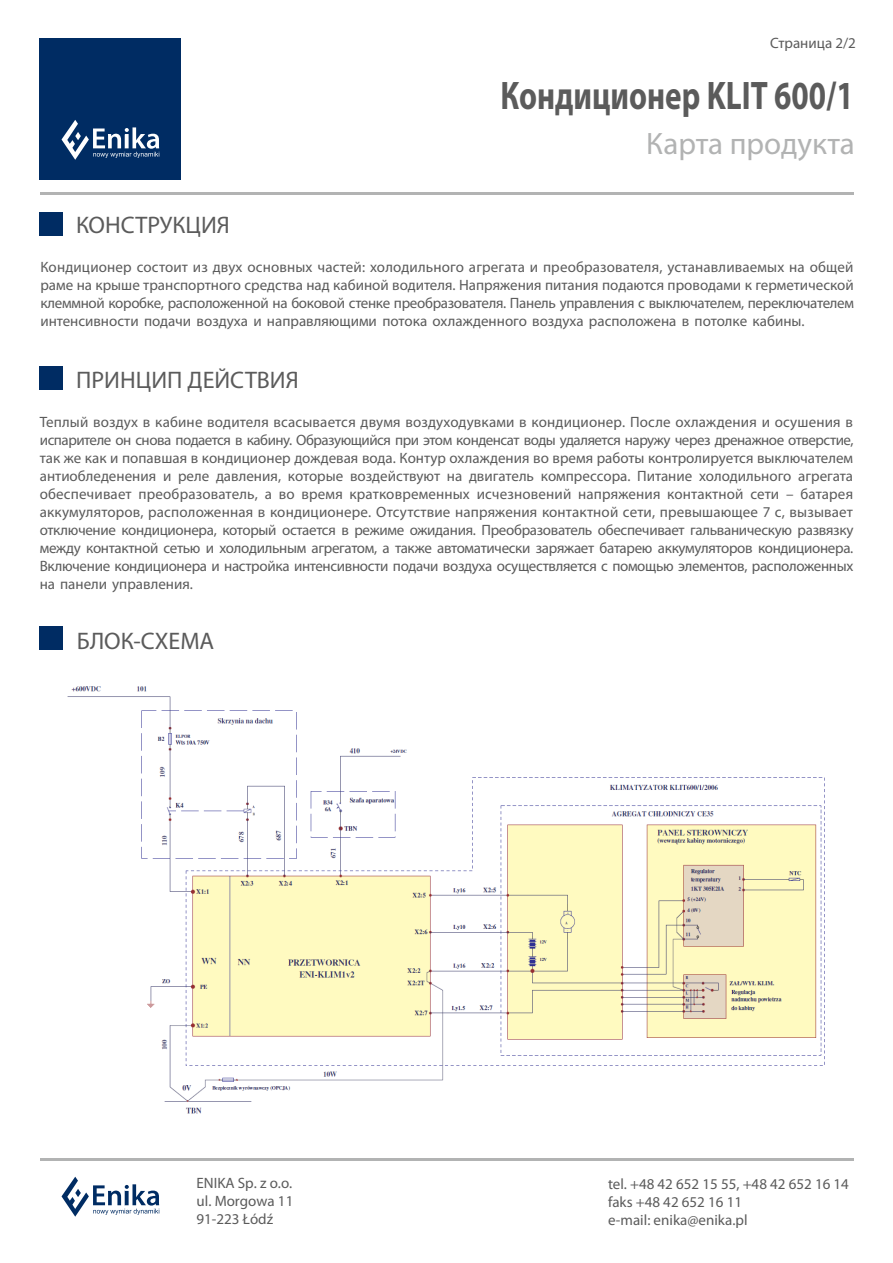
<style>
.page{position:relative;width:893px;height:1263px;background:#fff}
.page>*{position:absolute;margin:0;border:0;box-sizing:border-box;transform-origin:0 0}
.t1{font:700 40.05px "Myriad Pro";color:#5b5b5b;scale:.78 1}
.t2{font:31.05px "Myriad Pro";color:#b2b3b3}
.t3{font:24px "Myriad Pro";color:#5b5b5b}
.t4{font:15px/18px "Myriad Pro";color:#5b5b5b;text-align:justify}
</style>
<div class="page">
<div style="left:40px;top:38px;width:141px;height:141px;background:#002c63"></div>
<svg style="left:62px;top:120px;width:98px;height:40px"></svg>
<hr style="left:40px;top:192px;width:813px;height:3px;background:#b2b3b3">
<hr style="left:40px;top:1158px;width:813px;height:3px;background:#b2b3b3">
<svg style="left:62px;top:1177px;width:98px;height:40px"></svg>
<div style="left:40px;top:366px;width:23px;height:23px;background:#002c63"></div>
<div style="left:40px;top:213px;width:23px;height:23px;background:#002c63"></div>
<div style="left:40px;top:626px;width:23px;height:23px;background:#002c63"></div>
<img style="left:67px;top:686px;width:758px;height:428px">
<p class="t4" style="left:770px;top:35px;width:87px">Страница 2/2</p>
<h1 class="t1" style="left:500px;top:79px;width:454px">Кондиционер KLIT 600/1</h1>
<h2 class="t2" style="left:646px;top:130px;width:210px">Карта продукта</h2>
<h3 class="t3" style="left:76px;top:215px;width:155px">КОНСТРУКЦИЯ</h3>
<p class="t4" style="left:40px;top:259px;width:815px">Кондиционер состоит из двух основных частей: холодильного агрегата и преобразователя, устанавливаемых на общей раме на крыше транспортного средства над кабиной водителя. Напряжения питания подаются проводами к герметической клеммной коробке, расположенной на боковой стенке преобразователя. Панель управления с выключателем, переключателем интенсивности подачи воздуха и направляющими потока охлажденного воздуха расположена в потолке кабины.</p>
<h3 class="t3" style="left:76px;top:370px;width:224px">ПРИНЦИП ДЕЙСТВИЯ</h3>
<p class="t4" style="left:40px;top:414px;width:815px">Теплый воздух в кабине водителя всасывается двумя воздуходувками в кондиционер. После охлаждения и осушения в испарителе он снова подается в кабину. Образующийся при этом конденсат воды удаляется наружу через дренажное отверстие, так же как и попавшая в кондиционер дождевая вода. Контур охлаждения во время работы контролируется выключателем антиобледенения и реле давления, которые воздействуют на двигатель компрессора. Питание холодильного агрегата обеспечивает преобразователь, а во время кратковременных исчезновений напряжения контактной сети – батарея аккумуляторов, расположенная в кондиционере. Отсутствие напряжения контактной сети, превышающее 7 с, вызывает отключение кондиционера, который остается в режиме ожидания. Преобразователь обеспечивает гальваническую развязку между контактной сетью и холодильным агрегатом, а также автоматически заряжает батарею аккумуляторов кондиционера.<br>Включение кондиционера и настройка интенсивности подачи воздуха осуществляется с помощью элементов, расположенных на панели управления.</p>
<h3 class="t3" style="left:77px;top:631px;width:139px">БЛОК-СХЕМА</h3>
<p class="t4" style="left:197px;top:1174px;width:98px">ENIKA Sp. z o.o. ul. Morgowa 11<br>91-223 Łódź</p>
<p class="t4" style="left:608px;top:1176px;width:242px;text-align:left">tel. +48 42 652 15 55, +48 42 652 16 14 faks +48 42 652 16 11<br>e-mail: enika@enika.pl</p>
</div>
